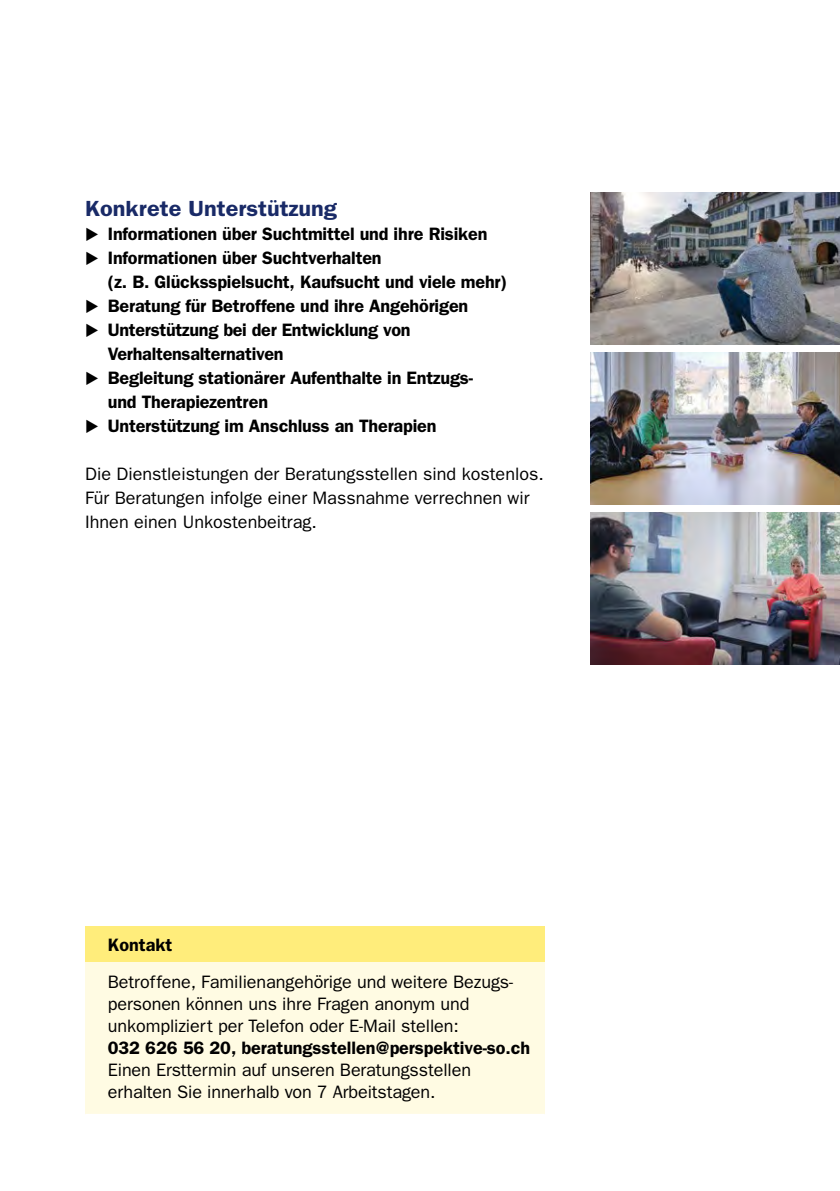
<style>
.page{position:relative;width:840px;height:1191px;background:#fff}
.page>*{position:absolute;margin:0;border:0;box-sizing:border-box;transform-origin:0 0}
.t1{font:600 22px "Franklin Gothic";color:#192a67;scale:1.07 1}
.t2{font:600 18px/24px "Franklin Gothic";letter-spacing:-.01em;color:#000}
.t3{font:18px/22px "Franklin Gothic";letter-spacing:-.005em;color:#000}
</style>
<div class="page">
<img style="left:590px;top:352px;width:249px;height:152px">
<img style="left:590px;top:192px;width:249px;height:152px">
<img style="left:590px;top:512px;width:249px;height:152px">
<div style="left:85px;top:925px;width:459px;height:37px;background:#ffed7b"></div>
<div style="left:85px;top:962px;width:459px;height:153px;background:#fffbe3"></div>
<hr style="left:85px;top:1113px;width:459px;height:3px;background:#fff">
<p class="t1" style="left:85px;top:195px;width:237px">Konkrete Unterstützung</p>
<p class="t2" style="left:108px;top:221px;width:401px">Informationen über Suchtmittel und ihre Risiken Informationen über Suchtverhalten<br>(z. B. Glücksspielsucht, Kaufsucht und viele mehr)<br>Beratung für Betroffene und ihre Angehörigen Unterstützung bei der Entwicklung von Verhaltensalternativen<br>Begleitung stationärer Aufenthalte in Entzugs-<br>und Therapiezentren<br>Unterstützung im Anschluss an Therapien</p>
<p class="t3" style="left:85px;top:462px;width:460px;line-height:24px">Die Dienstleistungen der Beratungsstellen sind kostenlos.<br>Für Beratungen infolge einer Massnahme verrechnen wir<br>Ihnen einen Unkostenbeitrag.</p>
<p class="t2" style="left:108px;top:932px;width:66px">Kontakt</p>
<p class="t3" style="left:108px;top:970px;width:406px">Betroffene, Familienangehörige und weitere Bezugs&shy;personen können uns ihre Fragen anonym und unkompliziert per Telefon oder E-Mail stellen:</p>
<p class="t2" style="left:108px;top:1035px;width:423px">032 626 56 20, beratungsstellen@perspektive-so.ch</p>
<p class="t3" style="left:108px;top:1058px;width:364px">Einen Ersttermin auf unseren Beratungsstellen erhalten Sie innerhalb von 7 Arbeitstagen.</p>
</div>
